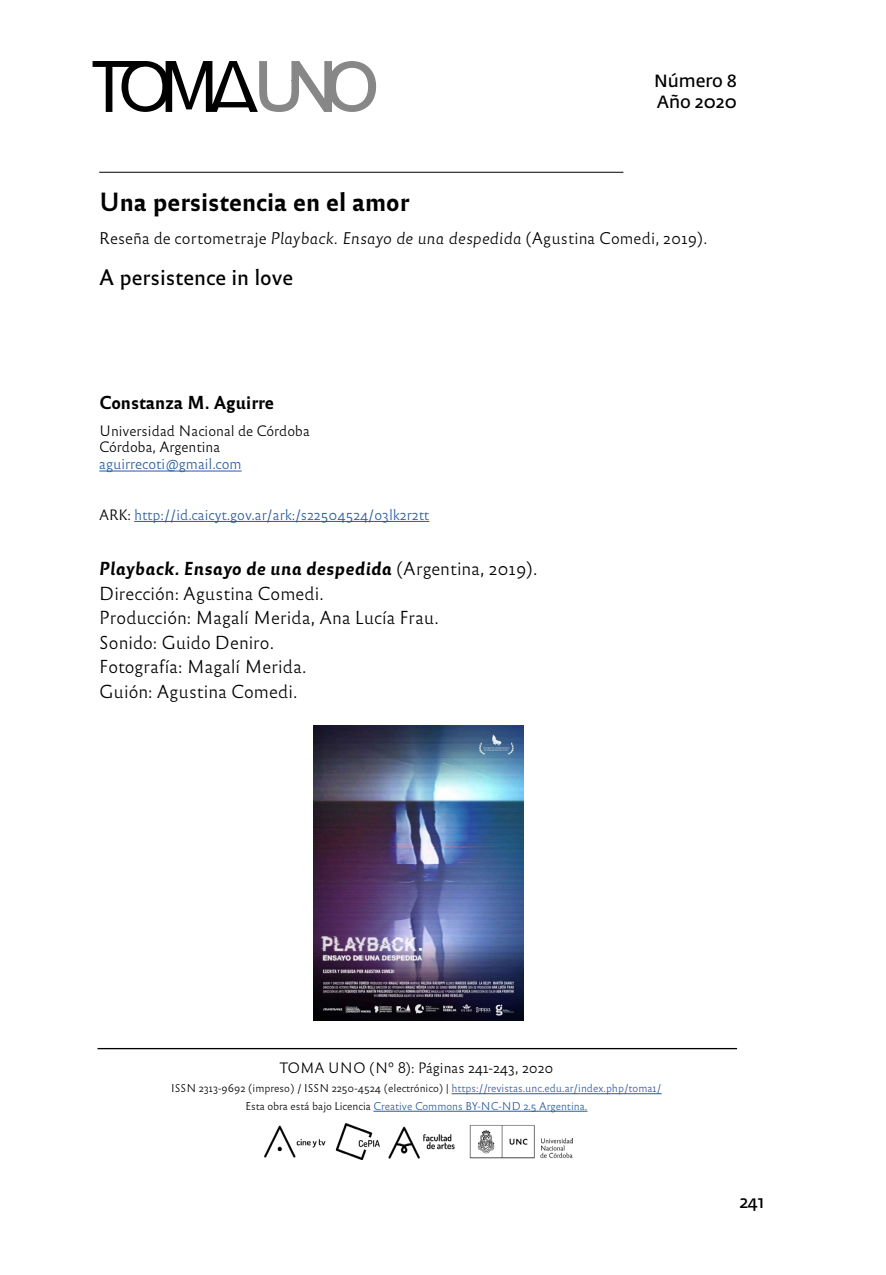
<style>
.page{position:relative;width:886px;height:1275px;background:#fff}
.page>*{position:absolute;margin:0;border:0;box-sizing:border-box;transform-origin:0 0}
.t1{font:24.5px "Reforma 2018 Negra";color:#000}
.t2{font:21px "Reforma 2018 Gris";color:#000}
.t3{font:17.5px/24.5px "Reforma 2018 Blanca";color:#000}
.t4{font:17.5px "Reforma 2018 Negra Italica";letter-spacing:.015em;color:#000}
.t5{font:17.5px "Reforma 2018 Negra";letter-spacing:-.005em;color:#000}
.t6{font:17.5px/21px "Fedra Sans Pro";color:#000}
.t7{font:15.75px "Reforma 2018 Blanca";letter-spacing:.01em;color:#000}
.t8{font:14px/16.8px "Reforma 2018 Blanca";color:#000}
.t9{font:14px "Reforma 2018 Blanca";color:#275b9b}
.t10{font:10.5px/17.5px "Reforma 2018 Blanca";color:#275b9b;text-align:center}
.s1{font-family:"Reforma 2018 Blanca Italica"}
.s2{color:#000}
.s3{font-family:"Reforma 2018 Blanca"}
</style>
<div class="page">
<hr style="left:451px;top:1093px;width:210px;height:1px;background:#275b9b">
<hr style="left:373px;top:1111px;width:214px;height:1px;background:#275b9b">
<hr style="left:97px;top:1048px;width:640px;height:1px;background:#000">
<img style="left:264px;top:1124px;width:308px;height:36px">
<svg style="left:93px;top:61px;width:283px;height:51px"></svg>
<hr style="left:99px;top:172px;width:524px;height:1px;background:#000">
<hr style="left:99px;top:471px;width:143px;height:1px;background:#275b9b">
<hr style="left:134px;top:521px;width:295px;height:1px;background:#275b9b">
<img style="left:313px;top:726px;width:210px;height:294px">
<h3 class="t6" style="left:654px;top:71px;width:84px">Número 8<br>Año 2020</h3>
<h1 class="t1" style="left:99px;top:188px;width:311px">Una persistencia en el amor</h1>
<h3 class="t7" style="left:99px;top:229px;width:609px">Reseña de cortometraje <span class="s1">Playback. Ensayo de una despedida</span> (Agustina Comedi, 2019).</h3>
<h2 class="t2" style="left:99px;top:265px;width:195px">A persistence in love</h2>
<h3 class="t5" style="left:99px;top:392px;width:176px">Constanza M. Aguirre</h3>
<h3 class="t8" style="left:99px;top:422px;width:212px">Universidad Nacional de Córdoba<br>Córdoba, Argentina</h3>
<h3 class="t9" style="left:99px;top:456px;width:144px">aguirrecoti@gmail.com</h3>
<h3 class="t9" style="left:99px;top:506px;width:331px"><span class="s2">ARK:</span> http://id.caicyt.gov.ar/ark:/s22504524/o3lk2r2tt</h3>
<h3 class="t4" style="left:99px;top:558px;width:439px">Playback. Ensayo de una despedida <span class="s3">(Argentina, 2019).</span></h3>
<h3 class="t3" style="left:99px;top:581px;width:341px">Dirección: Agustina Comedi.<br>Producción: Magalí Merida, Ana Lucía Frau.<br>Sonido: Guido Deniro.<br>Fotografía: Magalí Merida.<br>Guión: Agustina Comedi.</h3>
<h3 class="t8" style="left:279px;top:1060px;width:276px">TOMA UNO (Nº 8): Páginas 241-243, 2020</h3>
<p class="t10" style="left:171px;top:1080px;width:492px"><span class="s2">ISSN 2313-9692 (impreso) / ISSN 2250-4524 (electrónico) |</span> https://revistas.unc.edu.ar/index.php/toma1/<br><span class="s2">Esta obra está bajo Licencia</span> Creative Commons BY-NC-ND 2.5 Argentina.</p>
<h3 class="t6" style="left:739px;top:1191px;width:26px">241</h3>
</div>
